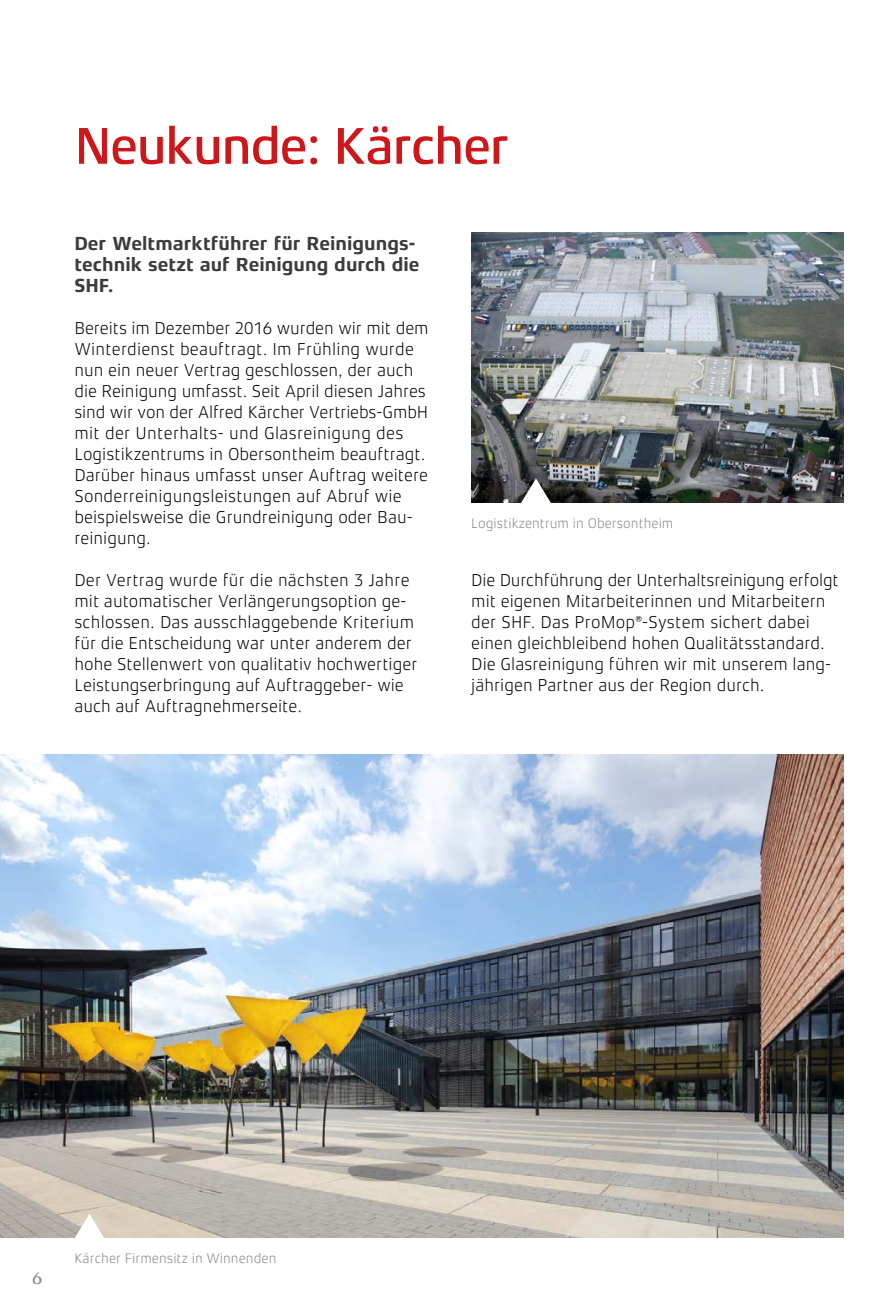
<style>
.page{position:relative;width:893px;height:1315px;background:#fff}
.page>*{position:absolute;margin:0;border:0;box-sizing:border-box;transform-origin:0 0}
.FINAL-Headline{font:500 52.5px "Xenois Sans Pro";letter-spacing:-.03em;color:#cd171a}
.FINAL-Intro{font:700 19.25px/21px "Xenois Sans Pro";color:#3c3c3b}
.FINAL-Fließtext{font:300 17.5px/21px "Xenois Sans Pro";color:#000}
.t1{font:500 17.5px "Xenois Serif Pro";color:#878787}
.FINAL-BU{font:300 14px "Xenois Sans Pro";color:#878787}
</style>
<div class="page">
<img style="left:0;top:754px;width:843px;height:483px">
<svg style="left:74px;top:1213px;width:31px;height:25px"></svg>
<img style="left:471px;top:233px;width:372px;height:269px">
<svg style="left:521px;top:478px;width:30px;height:25px"></svg>
<p class="FINAL-Headline" style="left:74px;top:116px;width:437px">Neukunde: Kärcher</p>
<p class="FINAL-Intro" style="left:74px;top:233px;width:347px">Der Weltmarktführer für Reinigungs&shy;technik setzt auf Reinigung durch die<br>SHF.</p>
<p class="FINAL-Fließtext" style="left:74px;top:318px;width:356px">Bereits im Dezember 2016 wurden wir mit dem Winterdienst beauftragt. Im Frühling wurde nun ein neuer Vertrag geschlossen, der auch die Reinigung umfasst. Seit April diesen Jahres sind wir von der Alfred Kärcher Vertriebs-GmbH mit der Unterhalts- und Glasreinigung des Logistikzentrums in Obersontheim beauftragt.<br>Darüber hinaus umfasst unser Auftrag weitere Sonderreinigungsleistungen auf Abruf wie beispielsweise die Grundreinigung oder Bau&shy;reinigung.</p>
<p class="FINAL-Fließtext" style="left:74px;top:570px;width:345px">Der Vertrag wurde für die nächsten 3 Jahre mit automatischer Verlängerungsoption ge&shy;schlossen. Das ausschlaggebende Kriterium für die Entscheidung war unter anderem der hohe Stellenwert von qualitativ hochwertiger Leistungserbringung auf Auftraggeber- wie auch auf Auftragnehmerseite.</p>
<p class="FINAL-Fließtext" style="left:471px;top:570px;width:369px">Die Durchführung der Unterhaltsreinigung erfolgt mit eigenen Mitarbeiterinnen und Mitarbeitern der SHF. Das ProMop®-System sichert dabei einen gleichbleibend hohen Qualitätsstandard.<br>Die Glasreinigung führen wir mit unserem lang&shy;jährigen Partner aus der Region durch.</p>
<p class="FINAL-BU" style="left:471px;top:515px;width:204px">Logistikzentrum in Obersontheim</p>
<p class="t1" style="left:32px;top:1268px;width:12px">6</p>
<p class="FINAL-BU" style="left:74px;top:1250px;width:204px">Kärcher Firmensitz in Winnenden</p>
</div>
